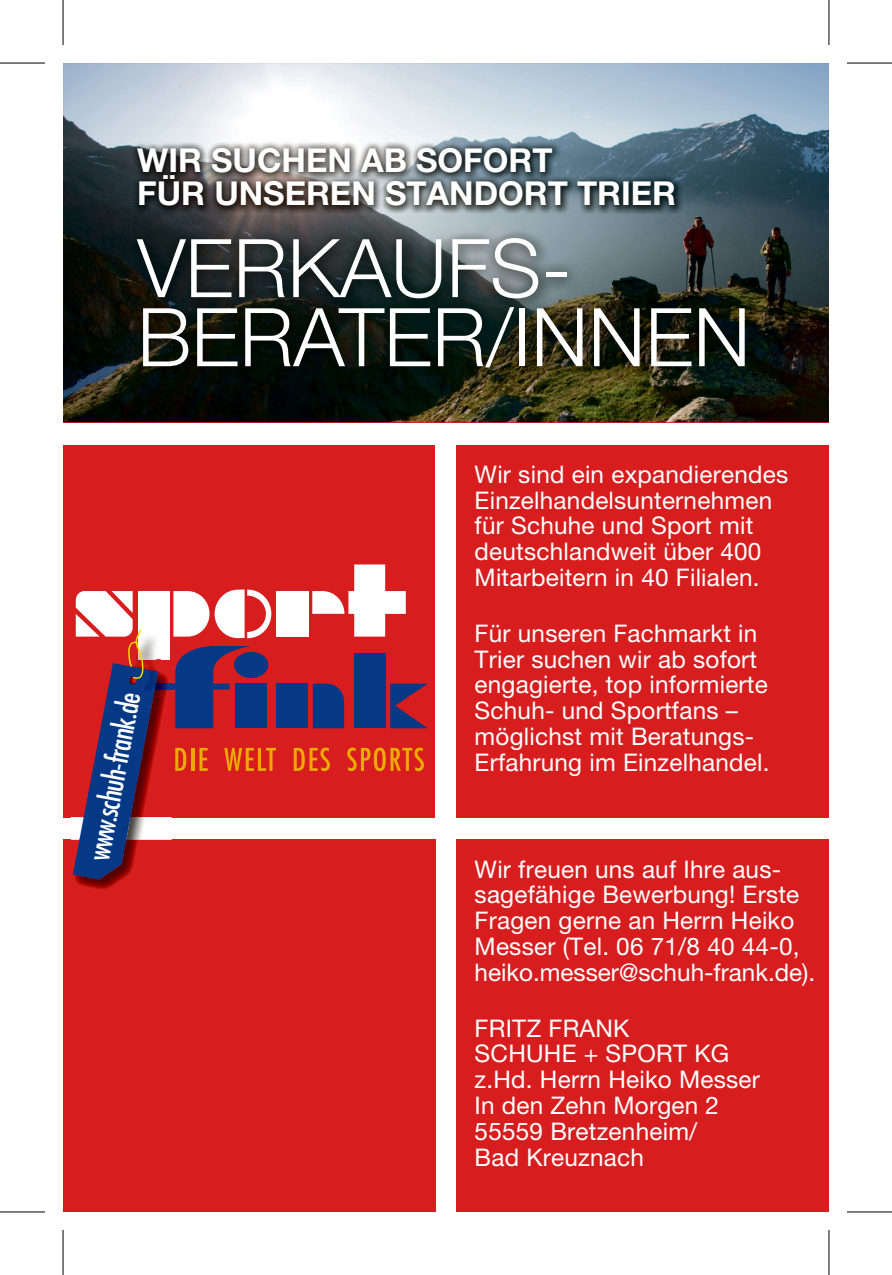
<style>
.page{position:relative;width:892px;height:1275px;background:#fff}
.page>*{position:absolute;margin:0;border:0;box-sizing:border-box;transform-origin:0 0}
.t1{font:300 81px/69px "Helvetica Neue LT Pro";color:#fff}
.t2{font:700 33px/33px "Helvetica Neue LT Pro";color:#fff}
.t3{font:condensed 29.4px "Futura";color:#fff}
.t4{font:24.3px/25.8px "Helvetica Neue LT Pro";letter-spacing:.01em;color:#fff}
</style>
<div class="page">
<div style="left:63px;top:445px;width:372px;height:371px;background:#d81d1f"></div>
<svg style="left:294px;top:747px;width:36px;height:24px"></svg>
<svg style="left:347px;top:747px;width:77px;height:24px"></svg>
<svg style="left:390px;top:683px;width:38px;height:45px"></svg>
<div style="left:354px;top:653px;width:31px;height:75px;background:#053885"></div>
<div style="left:277px;top:683px;width:31px;height:45px;background:#053885"></div>
<svg style="left:313px;top:683px;width:31px;height:45px"></svg>
<div style="left:277px;top:591px;width:32px;height:45px;background:#fff"></div>
<svg style="left:312px;top:564px;width:94px;height:72px"></svg>
<div style="left:63px;top:839px;width:372px;height:372px;background:#d81d1f"></div>
<div style="left:457px;top:445px;width:371px;height:371px;background:#d81d1f"></div>
<div style="left:457px;top:839px;width:371px;height:372px;background:#d81d1f"></div>
<img style="left:63px;top:63px;width:765px;height:359px">
<img style="left:131px;top:140px;width:552px;height:74px">
<img style="left:126px;top:226px;width:633px;height:156px">
<img style="left:71px;top:816px;width:52px;height:74px">
<svg style="left:73px;top:589px;width:203px;height:290px"></svg>
<svg style="left:0;top:1212px;width:45px;height:1px"></svg>
<svg style="left:847px;top:1212px;width:44px;height:1px"></svg>
<svg style="left:829px;top:0;width:1px;height:45px"></svg>
<svg style="left:829px;top:1230px;width:1px;height:44px"></svg>
<hr style="left:0;top:62px;width:45px;height:2px;background:#000">
<hr style="left:846px;top:62px;width:45px;height:2px;background:#000">
<hr style="left:0;top:1211px;width:45px;height:1px;background:#000">
<hr style="left:846px;top:1211px;width:45px;height:1px;background:#000">
<hr style="left:62px;top:0;width:2px;height:45px;background:#000">
<hr style="left:62px;top:1229px;width:2px;height:45px;background:#000">
<hr style="left:828px;top:0;width:1px;height:45px;background:#000">
<hr style="left:828px;top:1229px;width:1px;height:45px;background:#000">
<h2 class="t2" style="left:137px;top:143px;width:540px">WIR SUCHEN AB SOFORT<br>FÜR UNSEREN STANDORT TRIER</h2>
<h1 class="t1" style="left:137px;top:232px;width:614px">VERKAUFS-<br>BERATER/INNEN</h1>
<p class="t3" style="left:80px;top:856px;width:173px;rotate:-79deg">www.schuh-frank.de</p>
<p class="t4" style="left:474px;top:460px;width:315px">Wir sind ein expandierendes<br>Einzelhandelsunternehmen für Schuhe und Sport mit deutschlandweit über 400<br>Mitarbeitern in 40 Filialen.</p>
<p class="t4" style="left:474px;top:619px;width:296px">Für unseren Fachmarkt in<br>Trier suchen wir ab sofort engagierte, top informierte<br>Schuh- und Sportfans – möglichst mit Beratungs-<br>Erfahrung im Einzelhandel.</p>
<p class="t4" style="left:474px;top:855px;width:342px">Wir freuen uns auf Ihre aus&shy;sagefähige Bewerbung! Erste<br>Fragen gerne an Herrn Heiko<br>Messer (Tel. 06 71/8 40 44-0, heiko.messer@schuh-frank.de).</p>
<p class="t4" style="left:474px;top:1014px;width:287px">FRITZ FRANK<br>SCHUHE + SPORT KG z.Hd. Herrn Heiko Messer<br>In den Zehn Morgen 2<br>55559 Bretzenheim/<br>Bad Kreuznach</p>
</div>
